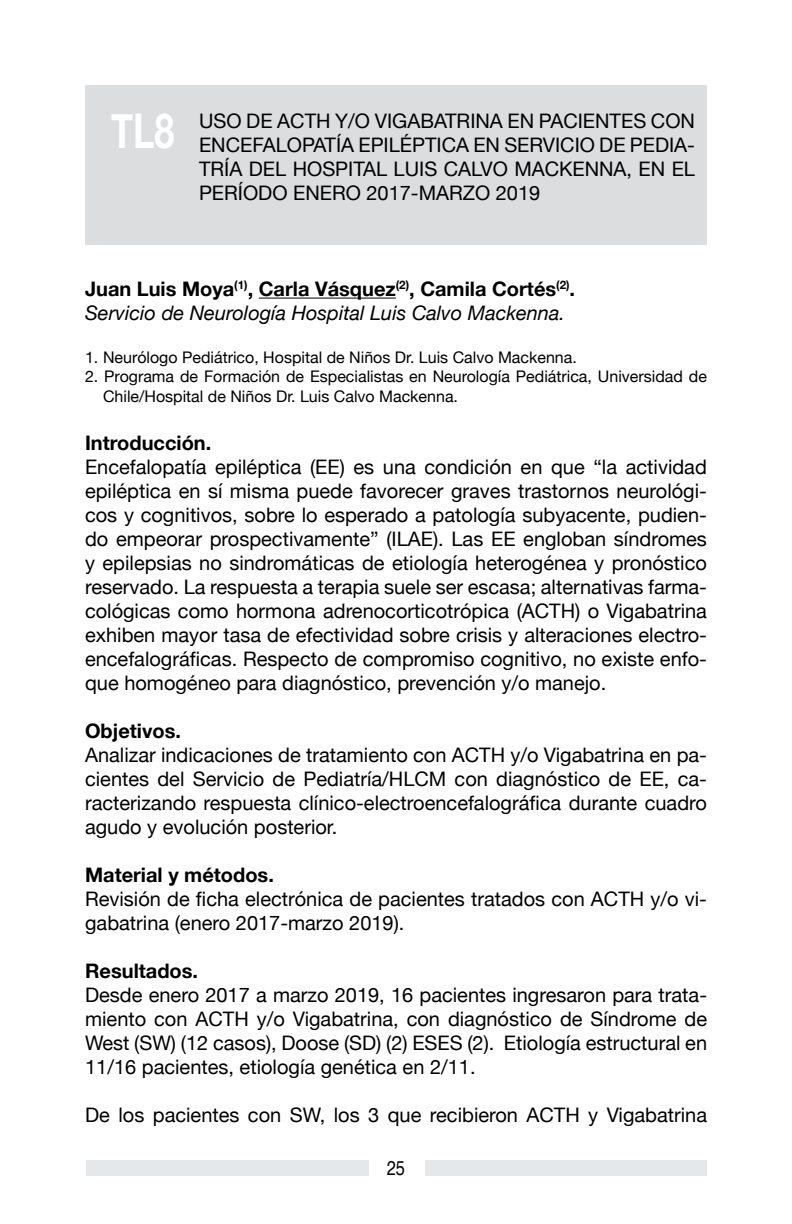
<style>
.page{position:relative;width:792px;height:1224px;background:#fff}
.page>*{position:absolute;margin:0;border:0;box-sizing:border-box;transform-origin:0 0}
.t1{font:700 48px "Helvetica Neue";color:#fff;scale:.75 1}
.t2{font:20px/24px "Helvetica Neue";color:#000;text-align:justify}
.t3{font:italic 20px/24px "Helvetica Neue";color:#000}
.t4{font:700 20px "Helvetica Neue";color:#000}
.t5{font:condensed 20px "Helvetica";color:#000}
.t6{font:16px/19.2px "Helvetica Neue";color:#000}
.s1{font-weight:700;font-style:normal}
</style>
<div class="page">
<div style="left:86px;top:1160px;width:283px;height:16px;background:#e6e7e8"></div>
<div style="left:425px;top:1160px;width:281px;height:16px;background:#e6e7e8"></div>
<div style="left:85px;top:85px;width:622px;height:160px;background:#dcddde"></div>
<hr style="left:259px;top:298px;width:137px;height:1px;background:#000">
<h1 class="t1" style="left:111px;top:94px;width:86px">TL8</h1>
<p class="t2" style="left:199px;top:110px;width:498px">USO DE ACTH Y/O VIGABATRINA EN PACIENTES CON ENCEFALOPATÍA EPILÉPTICA EN SERVICIO DE PEDIA-TRÍA DEL HOSPITAL LUIS CALVO MACKENNA, EN EL PERÍODO ENERO 2017-MARZO 2019</p>
<p class="t3" style="left:85px;top:278px;width:492px"><span class="s1">Juan Luis Moya</span><sup>(1)</sup><span class="s1">, Carla Vásquez</span><sup>(2)</sup><span class="s1">, Camila Cortés</span><sup>(2)</sup><span class="s1">.<br></span>Servicio de Neurología Hospital Luis Calvo Mackenna.</p>
<p class="t6" style="left:85px;top:349px;width:493px">1. Neurólogo Pediátrico, Hospital de Niños Dr. Luis Calvo Mackenna.</p>
<p class="t6" style="left:103px;top:368px;width:605px;text-indent:-18px">2. Programa de Formación de Especialistas en Neurología Pediátrica, Universidad de<br>Chile/Hospital de Niños Dr. Luis Calvo Mackenna.</p>
<p class="t4" style="left:85px;top:427px;width:128px">Introducción.</p>
<p class="t2" style="left:85px;top:456px;width:623px">Encefalopatía epiléptica (EE) es una condición en que “la actividad epiléptica en sí misma puede favorecer graves trastornos neurológi&shy;cos y cognitivos, sobre lo esperado a patología subyacente, pudien&shy;do empeorar prospectivamente” (ILAE). Las EE engloban síndromes y epilepsias no sindromáticas de etiología heterogénea y pronóstico reservado. La respuesta a terapia suele ser escasa; alternativas farma&shy;cológicas como hormona adrenocorticotrópica (ACTH) o Vigabatrina exhiben mayor tasa de efectividad sobre crisis y alteraciones electro&shy;encefalográficas. Respecto de compromiso cognitivo, no existe enfo&shy;que homogéneo para diagnóstico, prevención y/o manejo.</p>
<p class="t4" style="left:85px;top:715px;width:97px">Objetivos.</p>
<p class="t2" style="left:85px;top:744px;width:624px">Analizar indicaciones de tratamiento con ACTH y/o Vigabatrina en pa&shy;cientes del Servicio de Pediatría/HLCM con diagnóstico de EE, ca&shy;racterizando respuesta clínico-electroencefalográfica durante cuadro agudo y evolución posterior.</p>
<p class="t4" style="left:85px;top:859px;width:190px">Material y métodos.</p>
<p class="t2" style="left:85px;top:888px;width:623px">Revisión de ficha electrónica de pacientes tratados con ACTH y/o vi&shy;gabatrina (enero 2017-marzo 2019).</p>
<p class="t4" style="left:85px;top:955px;width:114px">Resultados.</p>
<p class="t2" style="left:85px;top:984px;width:624px">Desde enero 2017 a marzo 2019, 16 pacientes ingresaron para trata&shy;miento con ACTH y/o Vigabatrina, con diagnóstico de Síndrome de West (SW) (12 casos), Doose (SD) (2) ESES (2). Etiología estructural en 11/16 pacientes, etiología genética en 2/11.</p>
<p class="t2" style="left:85px;top:1104px;width:624px">De los pacientes con SW, los 3 que recibieron ACTH y Vigabatrina</p>
<p class="t5" style="left:387px;top:1156px;width:20px">25</p>
</div>
